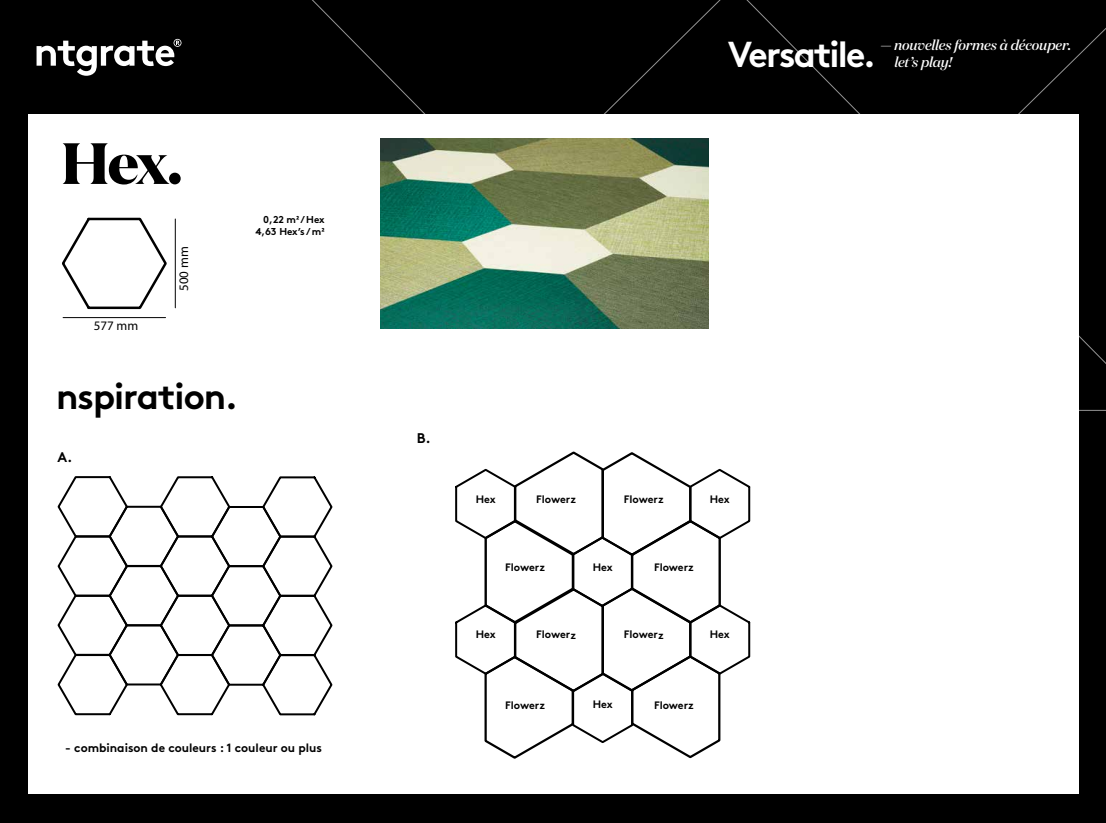
<style>
.page{position:relative;width:1106px;height:823px;background:#fff}
.page>*{position:absolute;margin:0;border:0;box-sizing:border-box;transform-origin:0 0}
.t1{font:700 58px "Domaine Disp";color:#000}
.t2{font:700 36px "Brown";letter-spacing:-.03em;color:#000}
.t3{font:700 36px "Brown";letter-spacing:-.055em;color:#fff}
.t4{font:italic 500 14px "Domaine Disp";letter-spacing:-.01em;color:#fff}
.t5{font:700 14px "Brown";color:#000}
.t6{font:13px "Myriad Pro";color:#000}
.t7{font:700 12px "Brown";color:#000}
.t8{font:700 10.8px "Brown";letter-spacing:-.005em;color:#000}
.t9{font:700 10px/12px "Brown";color:#000;text-align:right}
</style>
<div class="page">
<div style="left:0;top:0;width:1106px;height:822px;background:#000"></div>
<div style="left:28px;top:114px;width:1051px;height:678px;background:#fff"></div>
<img style="left:380px;top:138px;width:328px;height:190px">
<hr style="left:63px;top:317px;width:103px;height:1px;background:#000">
<hr style="left:175px;top:219px;width:1px;height:88px;background:#000">
<svg style="left:62px;top:217px;width:105px;height:93px"></svg>
<svg style="left:57px;top:476px;width:276px;height:240px"></svg>
<svg style="left:455px;top:451px;width:296px;height:308px"></svg>
<svg style="left:37px;top:39px;width:144px;height:37px"></svg>
<h1 class="t1" style="left:61px;top:125px;width:122px">Hex.</h1>
<p class="t6" style="left:94px;top:318px;width:46px">577 mm</p>
<p class="t6" style="left:176px;top:291px;width:46px;rotate:-90deg">500 mm</p>
<p class="t9" style="left:255px;top:212px;width:71px">0,22 m² / Hex<br>4,63 Hex’s / m²</p>
<h2 class="t2" style="left:56px;top:367px;width:183px">nspiration.</h2>
<p class="t5" style="left:58px;top:445px;width:16px">A.</p>
<p class="t7" style="left:65px;top:737px;width:258px">- combinaison de couleurs : 1 couleur ou plus</p>
<h2 class="t3" style="left:728px;top:25px;width:150px">Versatile.</h2>
<p class="t4" style="left:880px;top:36px;width:192px">— nouvelles formes à découper.</p>
<p class="t4" style="left:894px;top:53px;width:59px">let’s play!</p>
<p class="t5" style="left:417px;top:426px;width:15px">B.</p>
<p class="t8" style="left:536px;top:490px;width:41px">Flowerz</p>
<p class="t8" style="left:624px;top:490px;width:41px">Flowerz</p>
<p class="t8" style="left:476px;top:490px;width:21px">Hex</p>
<p class="t8" style="left:709px;top:490px;width:21px">Hex</p>
<p class="t8" style="left:505px;top:558px;width:41px">Flowerz</p>
<p class="t8" style="left:654px;top:558px;width:41px">Flowerz</p>
<p class="t8" style="left:593px;top:558px;width:21px">Hex</p>
<p class="t8" style="left:536px;top:625px;width:41px">Flowerz</p>
<p class="t8" style="left:624px;top:625px;width:41px">Flowerz</p>
<p class="t8" style="left:476px;top:625px;width:21px">Hex</p>
<p class="t8" style="left:709px;top:625px;width:21px">Hex</p>
<p class="t8" style="left:593px;top:695px;width:21px">Hex</p>
<p class="t8" style="left:505px;top:696px;width:41px">Flowerz</p>
<p class="t8" style="left:654px;top:696px;width:41px">Flowerz</p>
</div>
